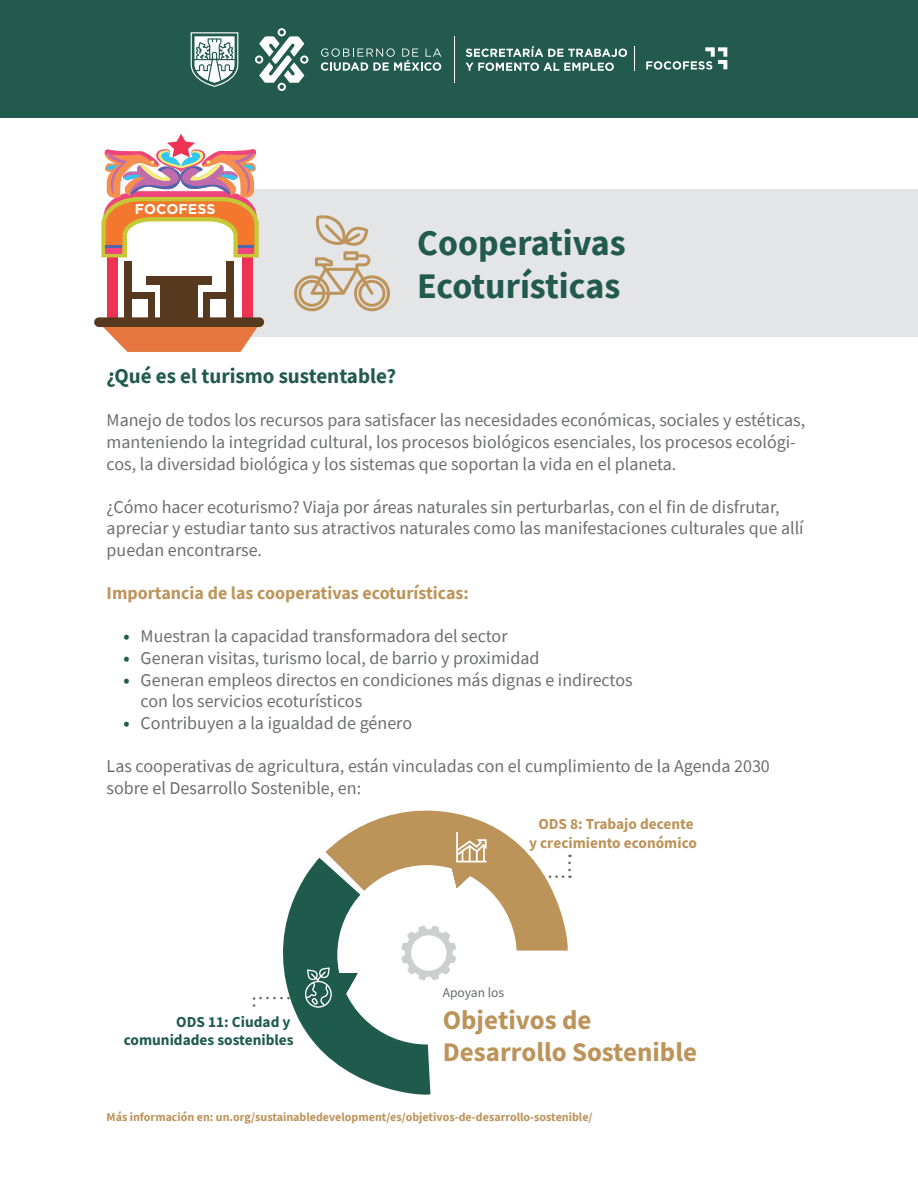
<style>
.page{position:relative;width:918px;height:1188px;background:#fff}
.page>*{position:absolute;margin:0;border:0;box-sizing:border-box;transform-origin:0 0}
.t1{font:700 36px/43.2px "Source Sans Pro";color:#225b4e}
.t2{font:700 27px/32.4px "Source Sans Pro";color:#bc9359}
.t3{font:700 21px "Source Sans Pro";color:#225b4e}
.t4{font:18px/21.6px "Source Sans Pro";color:#6c6d70}
.t5{font:700 18px "Source Sans Pro";color:#bd955c}
.t6{font:700 15.3px/18.5px "Source Sans Pro";color:#bc9359;text-align:center}
.t7{font:700 15.3px/18.5px "Source Sans Pro";color:#1f5b4d;text-align:right}
.t8{font:700 14.1px "Gotham";color:#fff}
.t9{font:13.5px "Source Sans Pro";color:#656969}
.t10{font:700 12px "Source Sans Pro";color:#bd955c}
.s1{font-weight:700;color:#225b4e}
</style>
<div class="page">
<div style="left:0;top:0;width:918px;height:118px;background:#225b4e"></div>
<svg style="left:646px;top:47px;width:81px;height:23px"></svg>
<hr style="left:454px;top:36px;width:1px;height:47px;background:#fff">
<svg style="left:255px;top:28px;width:53px;height:63px"></svg>
<svg style="left:191px;top:32px;width:47px;height:55px"></svg>
<svg style="left:321px;top:48px;width:120px;height:23px"></svg>
<svg style="left:466px;top:46px;width:161px;height:11px"></svg>
<svg style="left:466px;top:63px;width:148px;height:8px"></svg>
<svg style="left:634px;top:46px;width:1px;height:25px"></svg>
<svg style="left:252px;top:810px;width:319px;height:285px"></svg>
<div style="left:247px;top:190px;width:671px;height:147px;background:#e4e5e7"></div>
<svg style="left:294px;top:215px;width:96px;height:97px"></svg>
<div style="left:107px;top:237px;width:10px;height:92px;background:#ee3254"></div>
<div style="left:242px;top:238px;width:10px;height:91px;background:#ee3254"></div>
<svg style="left:101px;top:134px;width:160px;height:126px"></svg>
<svg style="left:96px;top:326px;width:166px;height:26px"></svg>
<div style="left:94px;top:317px;width:170px;height:10px;background:#56391e;border-radius:5px"></div>
<div style="left:147px;top:276px;width:65px;height:8px;background:#56391e"></div>
<div style="left:160px;top:280px;width:38px;height:37px;background:#56391e"></div>
<div style="left:203px;top:292px;width:30px;height:7px;background:#56391e"></div>
<div style="left:226px;top:261px;width:7px;height:56px;background:#56391e"></div>
<div style="left:203px;top:292px;width:7px;height:27px;background:#56391e"></div>
<div style="left:125px;top:292px;width:30px;height:7px;background:#56391e"></div>
<div style="left:125px;top:261px;width:7px;height:56px;background:#56391e"></div>
<div style="left:148px;top:292px;width:7px;height:27px;background:#56391e"></div>
<p class="t8" style="left:135px;top:201px;width:82px">FOCOFESS</p>
<h1 class="t1" style="left:417px;top:221px;width:210px">Cooperativas<br>Ecoturísticas</h1>
<p class="t3" style="left:107px;top:362px;width:291px">¿Qué es el turismo sustentable?</p>
<p class="t4" style="left:107px;top:409px;width:700px">Manejo de todos los recursos para satisfacer las necesidades económicas, sociales y estéticas, manteniendo la integridad cultural, los procesos biológicos esenciales, los procesos ecológi&shy;cos, la diversidad biológica y los sistemas que soportan la vida en el planeta.</p>
<p class="t4" style="left:107px;top:496px;width:699px">¿Cómo hacer ecoturismo? Viaja por áreas naturales sin perturbarlas, con el fin de disfrutar, apreciar y estudiar tanto sus atractivos naturales como las manifestaciones culturales que allí puedan encontrarse.</p>
<p class="t5" style="left:107px;top:581px;width:364px">Importancia de las cooperativas ecoturísticas:</p>
<p class="t4" style="left:124px;top:625px;width:385px"><span class="s1">•</span> Muestran la capacidad transformadora del sector</p>
<p class="t4" style="left:124px;top:647px;width:417px"><span class="s1">•</span> Generan visitas, turismo local, de barrio y proximidad</p>
<p class="t4" style="left:141px;top:669px;width:494px;text-indent:-17px"><span class="s1">•</span> Generan empleos directos en condiciones más dignas e indirectos con los servicios ecoturísticos</p>
<p class="t4" style="left:124px;top:712px;width:290px"><span class="s1">•</span> Contribuyen a la igualdad de género</p>
<p class="t4" style="left:107px;top:755px;width:665px">Las cooperativas de agricultura, están vinculadas con el cumplimiento de la Agenda 2030 sobre el Desarrollo Sostenible, en:</p>
<p class="t7" style="left:124px;top:1013px;width:171px">ODS 11: Ciudad y comunidades sostenibles</p>
<p class="t6" style="left:529px;top:815px;width:169px">ODS 8: Trabajo decente<br>y crecimiento económico</p>
<p class="t9" style="left:443px;top:983px;width:63px">Apoyan los</p>
<h2 class="t2" style="left:443px;top:1004px;width:256px">Objetivos de<br>Desarrollo Sostenible</h2>
<p class="t10" style="left:107px;top:1109px;width:488px">Más información en: un.org/sustainabledevelopment/es/objetivos-de-desarrollo-sostenible/</p>
</div>
